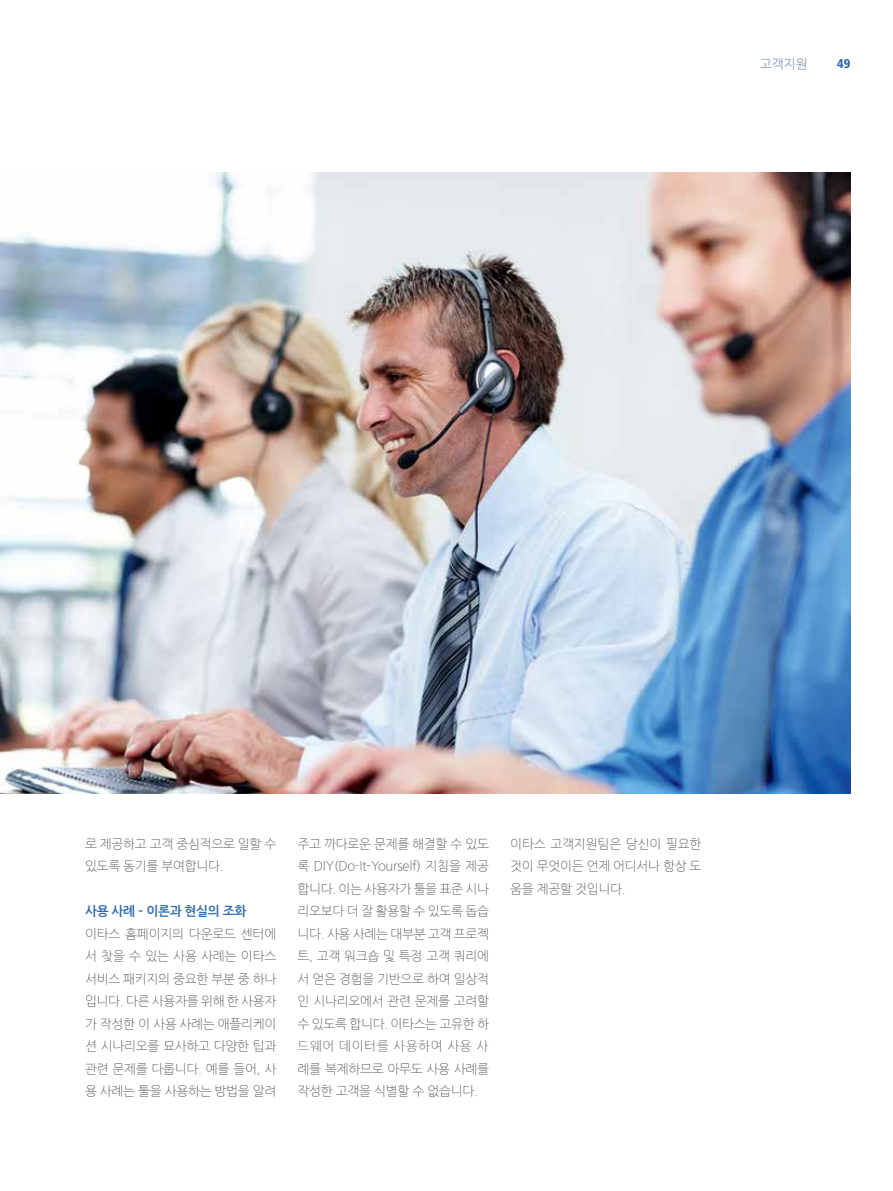
<style>
.page{position:relative;width:893px;height:1191px;background:#fff}
.page>*{position:absolute;margin:0;border:0;box-sizing:border-box;transform-origin:0 0}
.t1{font:12.75px/22.5px "Nanum Gothic OTF Light";letter-spacing:-.025em;color:#4c4c4e;text-align:justify}
.t2{font:300 12.75px "Nanum Gothic";letter-spacing:.04em;color:#4d4d4f}
.t3{font:12.75px "Nanum Gothic OTF Bold";letter-spacing:-.025em;color:#2f6ab3}
.t4{font:12.75px "Nanum Gothic OTF";color:#829bb3}
.t5{font:900 condensed 12.75px "Frutiger LT";color:#2f6ab3}
</style>
<div class="page">
<img style="left:0;top:172px;width:850px;height:621px">
<p class="t4" style="left:760px;top:56px;width:49px">고객지원</p>
<p class="t5" style="left:837px;top:55px;width:15px">51</p>
<p class="t5" style="left:837px;top:55px;width:15px">49</p>
<p class="t1" style="left:85px;top:832px;width:193px">로 제공하고 고객 중심적으로 일할 수 있도록 동기를 부여합니다.</p>
<p class="t3" style="left:85px;top:904px;width:163px">사용 사례 – 이론과 현실의 조화</p>
<p class="t1" style="left:85px;top:922px;width:193px">이타스 홈페이지의 다운로드 센터에 서 찾을 수 있는 사용 사례는 이타스 서비스 패키지의 중요한 부분 중 하나 입니다. 다른 사용자를 위해 한 사용자 가 작성한 이 사용 사례는 애플리케이 션 시나리오를 묘사하고 다양한 팁과 관련 문제를 다룹니다. 예를 들어, 사 용 사례는 툴을 사용하는 방법을 알려</p>
<p class="t1" style="left:298px;top:832px;width:193px">주고 까다로운 문제를 해결할 수 있도</p>
<p class="t1" style="left:298px;top:855px;width:193px">록 DIY(Do-It-Yourself) 지침을 제공</p>
<p class="t1" style="left:298px;top:877px;width:193px">합니다. 이는 사용자가 툴을 표준 시나</p>
<p class="t1" style="left:298px;top:900px;width:193px">리오보다 더 잘 활용할 수 있도록 돕습</p>
<p class="t1" style="left:298px;top:922px;width:193px">니다. 사용 사례는 대부분 고객 프로젝</p>
<p class="t1" style="left:298px;top:945px;width:193px">트, 고객 워크숍 및 특정 고객 쿼리에</p>
<p class="t1" style="left:298px;top:967px;width:193px">서 얻은 경험을 기반으로 하여 일상적</p>
<p class="t1" style="left:298px;top:990px;width:193px">인 시나리오에서 관련 문제를 고려할</p>
<p class="t1" style="left:298px;top:1012px;width:193px">수 있도록 합니다. 이타스는 고유한 하</p>
<p class="t1" style="left:321px;top:1035px;width:142px">어와 데이터를 사용하여 사</p>
<p class="t1" style="left:298px;top:1057px;width:193px">례를 복제하므로 아무도 사용 사례를</p>
<p class="t1" style="left:298px;top:1080px;width:182px">작성한 고객을 식별할 수 없습니다.</p>
<p class="t2" style="left:298px;top:1040px;width:192px">드웨어 데이터를 사용하여 사용 사</p>
<p class="t1" style="left:510px;top:832px;width:193px">이타스 고객지원팀은 당신이 필요한 것이 무엇이든 언제 어디서나 항상 도 움을 제공할 것입니다.</p>
</div>
